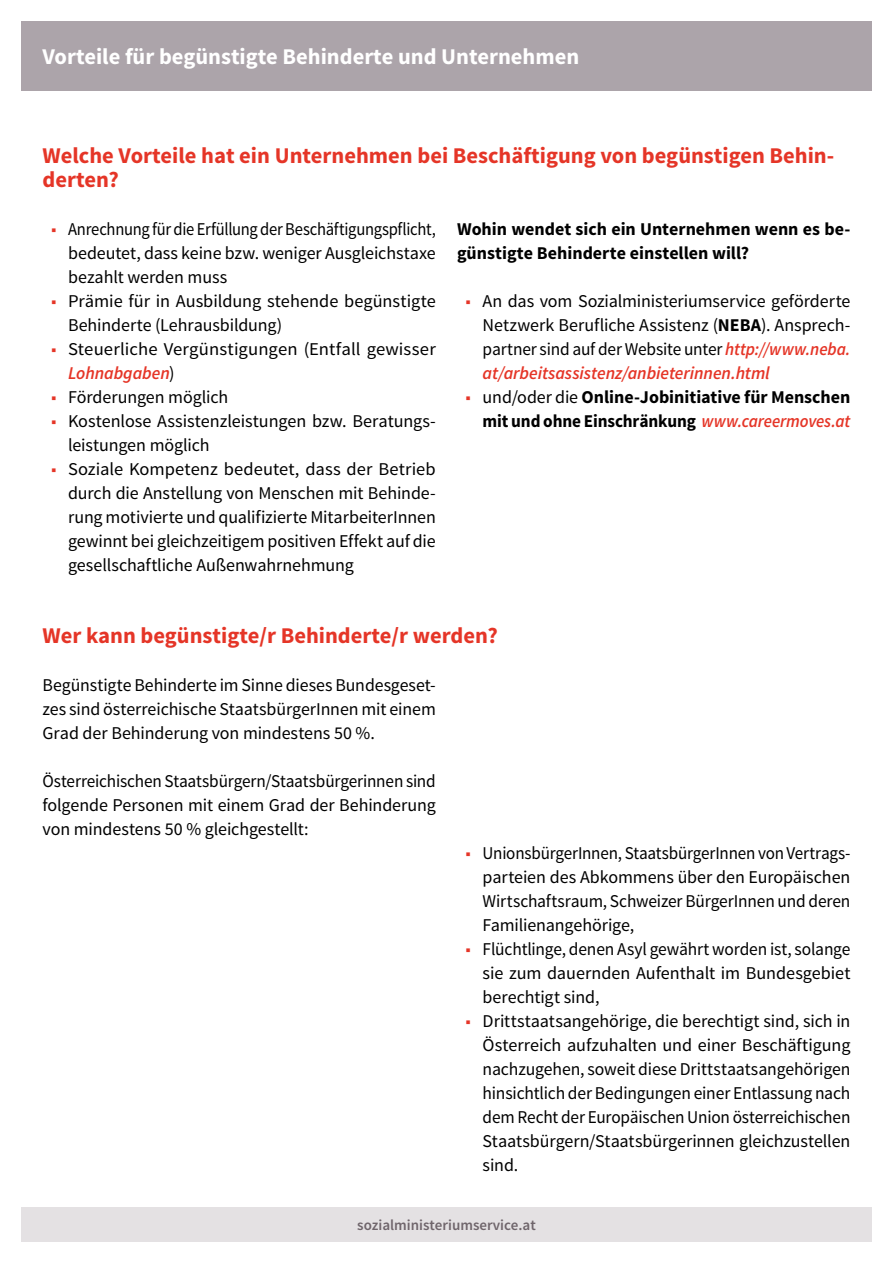
<style>
.page{position:relative;width:893px;height:1263px;background:#fff}
.page>*{position:absolute;margin:0;border:0;box-sizing:border-box;transform-origin:0 0}
.Überschrift_1_Ebene{font:700 22.5px/24px "Source Sans Pro";color:#e53527}
.Überschrift_1_Ebene-2{font:700 22.5px "Source Sans Pro";color:#fff}
.Fliesstext{font:18px/24px "Source Sans Pro";letter-spacing:-.005em;color:#000;text-align:justify}
.Fliesstext-2{font:700 18px/24px "Source Sans Pro";color:#000}
.Fliesstext-3{font:18px/24px "Source Sans Pro";letter-spacing:-.005em;color:#000;text-align:justify;scale:.95 1}
.Fliesstext-4{font:18px/24px "Source Sans Pro";letter-spacing:-.005em;color:#000;text-align:justify;scale:.96 1}
.Fliesstext-5{font:18px/24px "Source Sans Pro";letter-spacing:-.005em;color:#000;text-align:justify;scale:.92 1}
.Fliesstext-6{font:18px/24px "Source Sans Pro";letter-spacing:-.005em;color:#000;scale:1.04 1}
.t1{font:600 15px "Source Sans Pro";color:#6f656b}
.s1{color:#e53527}
.s2{font-weight:600;font-style:italic;color:#e53527}
.s3{font-weight:700}
.s4{font-weight:400;color:#e53527}
.s5{font-weight:400}
</style>
<div class="page">
<div style="left:21px;top:1208px;width:851px;height:34px;background:#e4e1e3"></div>
<div style="left:21px;top:21px;width:851px;height:70px;background:#aca4aa"></div>
<p class="Überschrift_1_Ebene-2" style="left:43px;top:42px;width:538px">Vorteile für begünstigte Behinderte und Unternehmen</p>
<p class="Überschrift_1_Ebene" style="left:43px;top:144px;width:793px">Welche Vorteile hat ein Unternehmen bei Beschäftigung von begünstigen Behin&shy;derten?</p>
<p class="Fliesstext-5" style="left:68px;top:217px;width:401px;text-indent:-17px"><span class="s1">■</span> Anrechnung für die Erfüllung der Beschäftigungspflicht, bedeutet, dass keine bzw. weniger Ausgleichstaxe bezahlt werden muss</p>
<p class="Fliesstext" style="left:68px;top:289px;width:369px;text-indent:-17px"><span class="s1">■</span> Prämie für in Ausbildung stehende begünstigte<br>Behinderte (Lehrausbildung)</p>
<p class="Fliesstext-6" style="left:68px;top:337px;width:355px;text-indent:-17px"><span class="s1">■</span> Steuerliche Vergünstigungen (Entfall gewisser<br><span class="s2">Lohnabgaben</span>)</p>
<p class="Fliesstext" style="left:51px;top:385px;width:179px"><span class="s1">■</span> Förderungen möglich</p>
<p class="Fliesstext" style="left:68px;top:409px;width:369px;text-indent:-17px"><span class="s1">■</span> Kostenlose Assistenzleistungen bzw. Beratungs&shy;leistungen möglich</p>
<p class="Fliesstext" style="left:68px;top:457px;width:369px;text-indent:-17px"><span class="s1">■</span> Soziale Kompetenz bedeutet, dass der Betrieb durch die Anstellung von Menschen mit Behinde&shy;rung motivierte und qualifizierte MitarbeiterInnen gewinnt bei gleichzeitigem positiven Effekt auf die gesellschaftliche Außenwahrnehmung</p>
<p class="Fliesstext-2" style="left:457px;top:217px;width:395px">Wohin wendet sich ein Unternehmen wenn es be&shy;günstigte Behinderte einstellen will?</p>
<p class="Fliesstext" style="left:483px;top:289px;width:369px;text-indent:-17px"><span class="s1">■</span> An das vom Sozialministeriumservice geförderte Netzwerk Berufliche Assistenz (<span class="s3">NEBA</span>). Ansprech&shy;partner sind auf der Website unter <span class="s2">http://www.neba. at/arbeitsassistenz/anbieterinnen.html</span></p>
<p class="Fliesstext-2" style="left:466px;top:385px;width:386px;text-align:right"><span class="s4">■</span> <span class="s5">und/oder die</span> Online-Jobinitiative für Menschen mit und ohne Einschränkung <span class="s2">www.careermoves.at</span></p>
<p class="Überschrift_1_Ebene" style="left:43px;top:624px;width:457px">Wer kann begünstigte/r Behinderte/r werden?</p>
<p class="Fliesstext" style="left:43px;top:673px;width:395px">Begünstigte Behinderte im Sinne dieses Bundesgeset&shy;zes sind österreichische StaatsbürgerInnen mit einem Grad der Behinderung von mindestens 50 %.</p>
<p class="Fliesstext-4" style="left:43px;top:769px;width:411px">Österreichischen Staatsbürgern/Staatsbürgerinnen sind folgende Personen mit einem Grad der Behinderung von mindestens 50 % gleichgestellt:</p>
<p class="Fliesstext-3" style="left:483px;top:841px;width:389px;text-indent:-17px"><span class="s1">■</span> UnionsbürgerInnen, StaatsbürgerInnen von Vertrags&shy;parteien des Abkommens über den Europäischen Wirtschaftsraum, Schweizer BürgerInnen und deren Familienangehörige,</p>
<p class="Fliesstext" style="left:483px;top:937px;width:369px;text-indent:-17px"><span class="s1">■</span> Flüchtlinge, denen Asyl gewährt worden ist, solange sie zum dauernden Aufenthalt im Bundesgebiet berechtigt sind,</p>
<p class="Fliesstext" style="left:483px;top:1009px;width:369px;text-indent:-17px"><span class="s1">■</span> Drittstaatsangehörige, die berechtigt sind, sich in Österreich aufzuhalten und einer Beschäftigung nachzugehen, soweit diese Drittstaatsangehörigen hinsichtlich der Bedingungen einer Entlassung nach dem Recht der Europäischen Union österreichischen Staatsbürgern/Staatsbürgerinnen gleichzustellen sind.</p>
<p class="t1" style="left:357px;top:1216px;width:180px">sozialministeriumservice.at</p>
</div>
